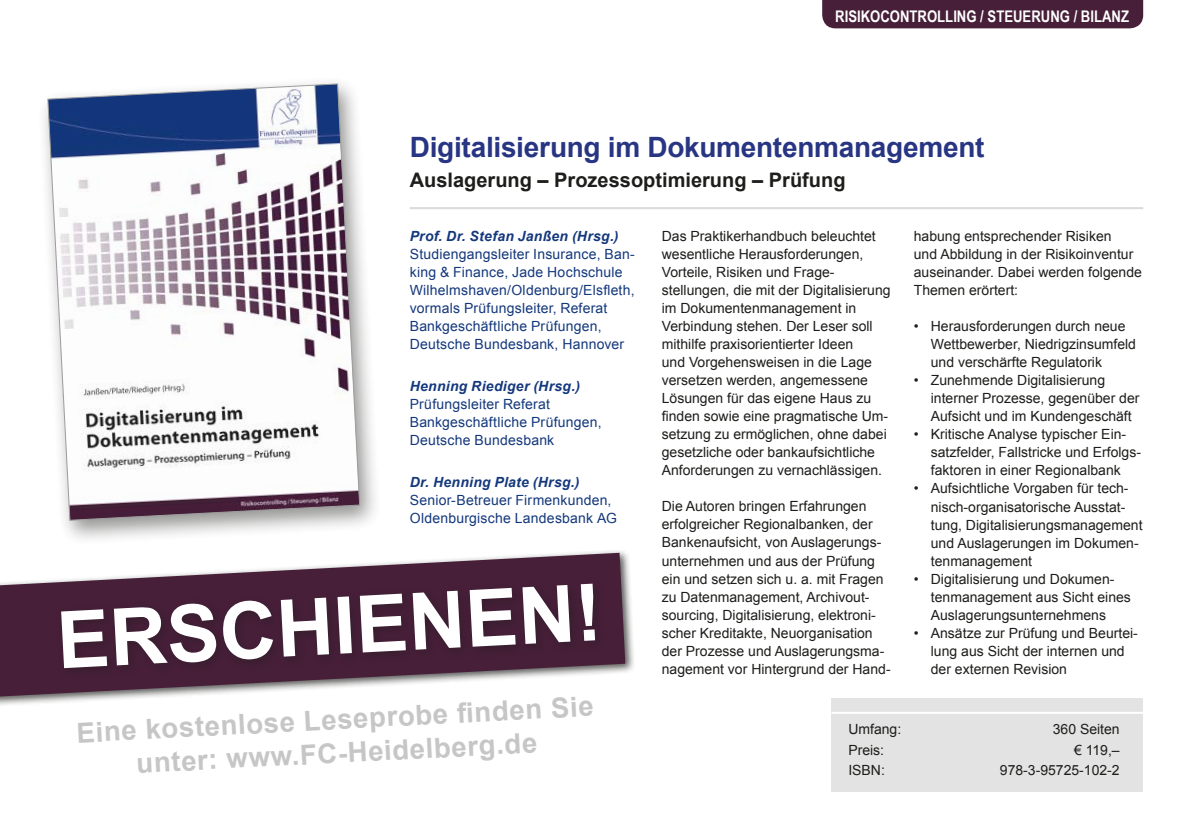
<style>
.page{position:relative;width:1191px;height:840px;background:#fff}
.page>*{position:absolute;margin:0;border:0;box-sizing:border-box;transform-origin:0 0}
.t1{font:700 79.2px "Arial";color:#fff}
.t2{font:700 28px "Arial";letter-spacing:-.01em;color:#283583}
.t3{font:700 27.6px/33.6px "Arial";color:#c6c6c6;text-align:center}
.t4{font:700 20px "Arial";color:#1d1d1b}
.t5{font:700 16px "Arial Narrow";color:#fff}
.t6{font:14px/18px "Arial";color:#1d1d1b}
.t7{font:14px/18px "Arial";letter-spacing:.015em;color:#14387c}
.t8{font:italic 700 14px "Arial";letter-spacing:.02em;color:#14387c}
</style>
<div class="page">
<div style="left:831px;top:698px;width:312px;height:93px;background:#e3e3e3"></div>
<hr style="left:831px;top:711px;width:312px;height:2px;background:#fff">
<div style="left:36px;top:76px;width:345px;height:470px;background:#1d1d1b;opacity:.47"></div>
<svg style="left:47px;top:83px;width:314px;height:438px"></svg>
<hr style="left:410px;top:207px;width:733px;height:2px;background:#dadada">
<div style="left:0;top:548px;width:635px;height:160px;background:#1d1d1b;opacity:.75"></div>
<svg style="left:0;top:552px;width:625px;height:144px"></svg>
<div style="left:56px;top:577px;width:552px;height:103px;background:#441e37"></div>
<div style="left:822px;top:0;width:321px;height:28px;background:#471f39"></div>
<p class="t5" style="left:835px;top:5px;width:295px">RISIKOCONTROLLING / STEUERUNG / BILANZ</p>
<h2 class="t2" style="left:410px;top:128px;width:576px">Digitalisierung im Dokumentenmanagement</h2>
<h3 class="t4" style="left:410px;top:166px;width:437px">Auslagerung – Prozessoptimierung – Prüfung</h3>
<p class="t8" style="left:410px;top:227px;width:210px">Prof. Dr. Stefan Janßen (Hrsg.)</p>
<p class="t7" style="left:410px;top:245px;width:227px">Studiengangsleiter Insurance, Ban&shy;king &amp; Finance, Jade Hochschule Wilhelmshaven/Oldenburg/Elsfleth, vormals Prüfungsleiter, Referat Bankgeschäftliche Prüfungen, Deutsche Bundesbank, Hannover</p>
<p class="t8" style="left:410px;top:376px;width:172px">Henning Riediger (Hrsg.)</p>
<p class="t7" style="left:410px;top:395px;width:193px">Prüfungsleiter Referat<br>Bankgeschäftliche Prüfungen,<br>Deutsche Bundesbank</p>
<p class="t8" style="left:410px;top:472px;width:171px">Dr. Henning Plate (Hrsg.)</p>
<p class="t7" style="left:410px;top:490px;width:209px">Senior-Betreuer Firmenkunden,<br>Oldenburgische Landesbank AG</p>
<h1 class="t1" style="left:54px;top:587px;width:547px;rotate:-3deg">ERSCHIENEN!</h1>
<h3 class="t3" style="left:76px;top:716px;width:519px;rotate:-3deg">Eine kostenlose Leseprobe fi nden Sie unter: www.FC-Heidelberg.de</h3>
<p class="t6" style="left:662px;top:227px;width:230px">Das Praktikerhandbuch beleuchtet wesentliche Herausforderungen, Vorteile, Risiken und Frage&shy;stellungen, die mit der Digitalisierung im Dokumentenmanagement in Verbindung stehen. Der Leser soll mithilfe praxisorientierter Ideen<br>und Vorgehensweisen in die Lage versetzen werden, angemessene Lösungen für das eigene Haus zu finden sowie eine pragmatische Um&shy;setzung zu ermöglichen, ohne dabei gesetzliche oder bankaufsichtliche Anforderungen zu vernachlässigen.</p>
<p class="t6" style="left:662px;top:497px;width:230px">Die Autoren bringen Erfahrungen erfolgreicher Regionalbanken, der Bankenaufsicht, von Auslagerungs&shy;unternehmen und aus der Prüfung ein und setzen sich u. a. mit Fragen zu Datenmanagement, Archivout&shy;sourcing, Digitalisierung, elektroni&shy;scher Kreditakte, Neuorganisation der Prozesse und Auslagerungsma&shy;nagement vor Hintergrund der Hand-</p>
<p class="t6" style="left:914px;top:227px;width:230px">habung entsprechender Risiken<br>und Abbildung in der Risikoinventur auseinander. Dabei werden folgende<br>Themen erörtert:</p>
<p class="t6" style="left:931px;top:317px;width:207px;text-indent:-17px">• Herausforderungen durch neue<br>Wettbewerber, Niedrigzinsumfeld und verschärfte Regulatorik</p>
<p class="t6" style="left:931px;top:371px;width:210px;text-indent:-17px">• Zunehmende Digitalisierung interner Prozesse, gegenüber der<br>Aufsicht und im Kundengeschäft</p>
<p class="t6" style="left:931px;top:425px;width:212px;text-indent:-17px">• Kritische Analyse typischer Ein&shy;satzfelder, Fallstricke und Erfolgs&shy;faktoren in einer Regionalbank</p>
<p class="t6" style="left:931px;top:479px;width:213px;text-indent:-17px">• Aufsichtliche Vorgaben für tech&shy;nisch-organisatorische Ausstat&shy;tung, Digitalisierungsmanagement und Auslagerungen im Dokumen&shy;tenmanagement</p>
<p class="t6" style="left:931px;top:569px;width:201px;text-indent:-17px">• Digitalisierung und Dokumen&shy;tenmanagement aus Sicht eines<br>Auslagerungsunternehmens</p>
<p class="t6" style="left:931px;top:623px;width:209px;text-indent:-17px">• Ansätze zur Prüfung und Beurtei&shy;lung aus Sicht der internen und der externen Revision</p>
<p class="t6" style="left:848px;top:720px;width:54px">Umfang:</p>
<p class="t6" style="left:1052px;top:720px;width:68px">360 Seiten</p>
<p class="t6" style="left:848px;top:740px;width:37px">Preis:</p>
<p class="t6" style="left:1074px;top:740px;width:47px">€ 119,–</p>
<p class="t6" style="left:848px;top:760px;width:38px">ISBN:</p>
<p class="t6" style="left:1000px;top:760px;width:121px">978-3-95725-102-2</p>
</div>
